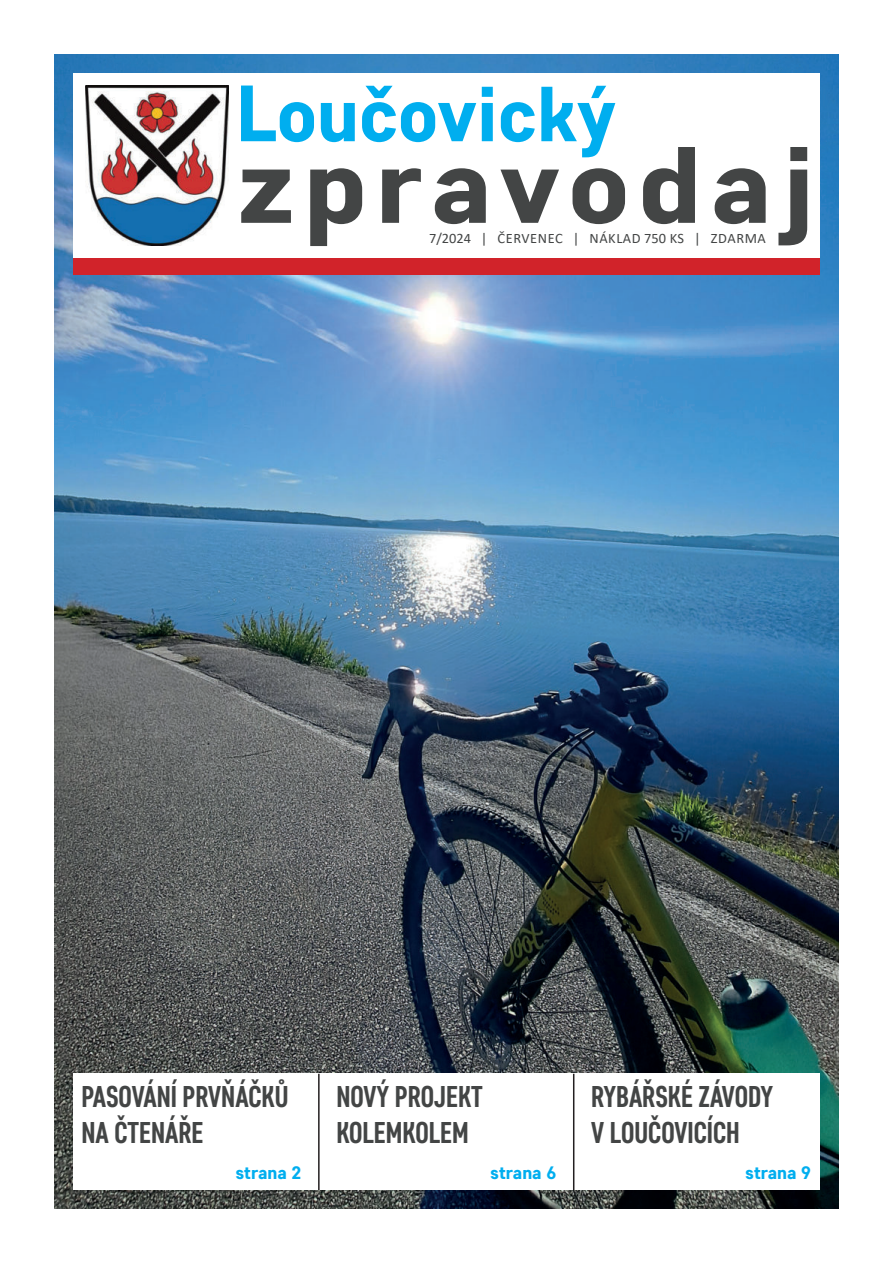
<style>
.page{position:relative;width:893px;height:1263px;background:#fff}
.page>*{position:absolute;margin:0;border:0;box-sizing:border-box;transform-origin:0 0}
.t1{font:800 106.5px "Core Sans D65";letter-spacing:.075em;color:#434545;scale:1.1 1}
.t2{font:800 76.5px "Core Sans D65";color:#00aeef}
.t3{font:700 30px/36px "Core Sans D57 Cn";color:#434545}
.t4{font:800 18px "Core Sans D65";color:#00aeef}
.t5{font:14.4px "Calibri";letter-spacing:.04em;color:#434545}
.s1{font-size:79.5px}
</style>
<div class="page">
<img style="left:54px;top:54px;width:785px;height:1155px">
<div style="left:73px;top:73px;width:747px;height:185px;background:#fff"></div>
<img style="left:86px;top:86px;width:143px;height:160px">
<div style="left:73px;top:258px;width:747px;height:17px;background:#d1232a"></div>
<div style="left:73px;top:1074px;width:747px;height:116px;background:#fff"></div>
<hr style="left:318px;top:1074px;width:2px;height:116px;background:#231f20">
<hr style="left:573px;top:1074px;width:1px;height:116px;background:#231f20">
<h2 class="t2" style="left:236px;top:84px;width:381px"><span class="s1">L</span>oučovický</h2>
<h1 class="t1" style="left:237px;top:143px;width:527px">zpravodaj</h1>
<p class="t5" style="left:429px;top:228px;width:338px">7/2024 | ČERVENEC | NÁKLAD 750 KS | ZDARMA</p>
<p class="t3" style="left:81px;top:1078px;width:208px">PASOVÁNÍ PRVŇÁČKŮ<br>NA ČTENÁŘE</p>
<p class="t4" style="left:235px;top:1165px;width:67px">strana 2</p>
<p class="t3" style="left:336px;top:1078px;width:148px">NOVÝ PROJEKT<br>KOLEMKOLEM</p>
<p class="t4" style="left:490px;top:1165px;width:67px">strana 6</p>
<p class="t3" style="left:591px;top:1078px;width:184px">RYBÁŘSKÉ ZÁVODY<br>V LOUČOVICÍCH</p>
<p class="t4" style="left:745px;top:1165px;width:67px">strana 9</p>
</div>
